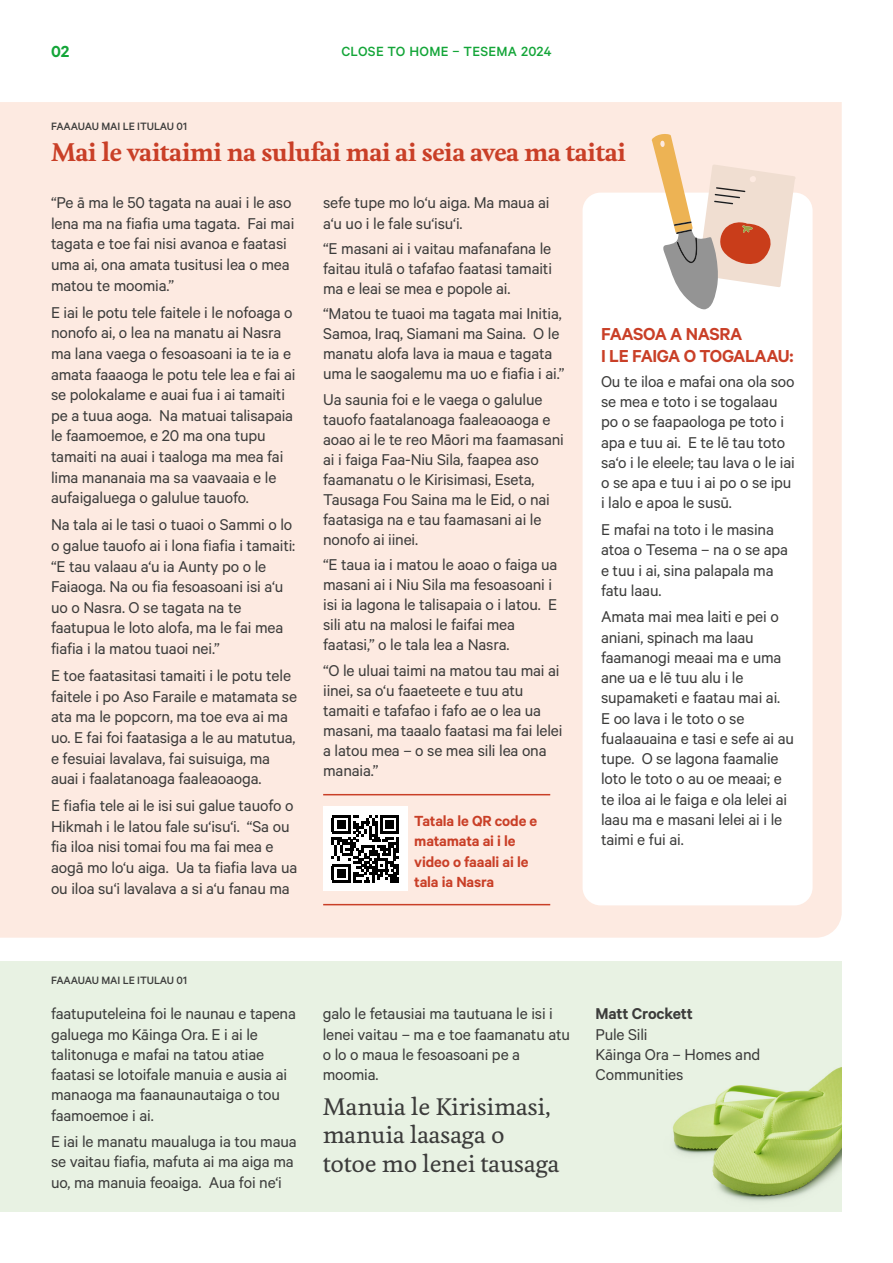
<style>
.page{position:relative;width:893px;height:1263px;background:#fff}
.page>*{position:absolute;margin:0;border:0;box-sizing:border-box;transform-origin:0 0}
.t1{font:700 24px "Feijoa";letter-spacing:-.02em;color:#c93f27}
.t2{font:500 22.5px/28.5px "Feijoa";letter-spacing:-.01em;color:#3c3c3b}
.t3{font:600 19.5px/22.2px "Calibre";letter-spacing:-.02em;color:#c93f27}
.t4{font:600 18px "Calibre";color:#13a538}
.t5{font:17.7px/20.2px "Calibre";letter-spacing:-.01em;color:#3c3c3b}
.t6{font:600 17.7px "Calibre";letter-spacing:-.01em;color:#3c3c3b}
.t7{font:600 16.5px/20.2px "Calibre";letter-spacing:-.01em;color:#c93f27}
.t8{font:500 15px "Calibre";letter-spacing:.02em;color:#13a538}
.t9{font:500 12px "Calibre";letter-spacing:-.01em;color:#3c3c3b}
</style>
<div class="page">
<div style="left:0;top:102px;width:842px;height:836px;background:#fdeae1"></div>
<div style="left:0;top:961px;width:842px;height:251px;background:#e8f2e3"></div>
<div style="left:323px;top:807px;width:84px;height:84px;background:#fff"></div>
<svg style="left:332px;top:815px;width:67px;height:68px"></svg>
<hr style="left:332px;top:880px;width:18px;height:3px;background:#000">
<div style="left:337px;top:869px;width:8px;height:8px;background:#000"></div>
<hr style="left:323px;top:794px;width:227px;height:1px;background:#c93f27">
<hr style="left:323px;top:904px;width:227px;height:1px;background:#c93f27">
<img style="left:673px;top:1067px;width:169px;height:134px">
<div style="left:583px;top:193px;width:230px;height:712px;background:#fff;border-radius:18px"></div>
<svg style="left:650px;top:134px;width:146px;height:175px"></svg>
<p class="t4" style="left:51px;top:41px;width:20px">02</p>
<p class="t8" style="left:341px;top:42px;width:212px">CLOSE TO HOME – TESEMA 2024</p>
<p class="t9" style="left:51px;top:119px;width:137px">FAAAUAU MAI LE ITULAU 01</p>
<h1 class="t1" style="left:51px;top:135px;width:577px">Mai le vaitaimi na sulufai mai ai seia avea ma taitai</h1>
<p class="t5" style="left:51px;top:192px;width:245px">“Pe ā ma le 50 tagata na auai i le aso lena ma na fiafia uma tagata. Fai mai tagata e toe fai nisi avanoa e faatasi uma ai, ona amata tusitusi lea o mea matou te moomia.”</p>
<p class="t5" style="left:51px;top:301px;width:246px">E iai le potu tele faitele i le nofoaga o nonofo ai, o lea na manatu ai Nasra ma lana vaega o fesoasoani ia te ia e amata faaaoga le potu tele lea e fai ai se polokalame e auai fua i ai tamaiti pe a tuua aoga. Na matuai talisapaia le faamoemoe, e 20 ma ona tupu tamaiti na auai i taaloga ma mea fai lima mananaia ma sa vaavaaia e le aufaigaluega o galulue tauofo.</p>
<p class="t5" style="left:51px;top:514px;width:246px">Na tala ai le tasi o tuaoi o Sammi o lo o galue tauofo ai i lona fiafia i tamaiti: “E tau valaau a‘u ia Aunty po o le Faiaoga. Na ou fia fesoasoani isi a‘u uo o Nasra. O se tagata na te faatupua le loto alofa, ma le fai mea fiafia i la matou tuaoi nei.”</p>
<p class="t5" style="left:51px;top:665px;width:248px">E toe faatasitasi tamaiti i le potu tele faitele i po Aso Faraile e matamata se ata ma le popcorn, ma toe eva ai ma uo. E fai foi faatasiga a le au matutua, e fesuiai lavalava, fai suisuiga, ma auai i faalatanoaga faaleaoaoga.</p>
<p class="t5" style="left:51px;top:795px;width:248px">E fiafia tele ai le isi sui galue tauofo o Hikmah i le latou fale su‘isu‘i. “Sa ou fia iloa nisi tomai fou ma fai mea e aogā mo lo‘u aiga. Ua ta fiafia lava ua ou iloa su‘i lavalava a si a‘u fanau ma</p>
<p class="t5" style="left:323px;top:192px;width:228px">sefe tupe mo lo‘u aiga. Ma maua ai a‘u uo i le fale su‘isu‘i.</p>
<p class="t5" style="left:323px;top:238px;width:230px;text-align:justify">“E masani ai i vaitau mafanafana le faitau itulā o tafafao faatasi tamaiti ma e leai se mea e popole ai.</p>
<p class="t5" style="left:323px;top:303px;width:243px">“Matou te tuaoi ma tagata mai Initia, Samoa, Iraq, Siamani ma Saina. O le manatu alofa lava ia maua e tagata uma le saogalemu ma uo e fiafia i ai.”</p>
<p class="t5" style="left:323px;top:389px;width:242px">Ua saunia foi e le vaega o galulue tauofo faatalanoaga faaleaoaoga e aoao ai le te reo Māori ma faamasani ai i faiga Faa-Niu Sila, faapea aso faamanatu o le Kirisimasi, Eseta,<br>Tausaga Fou Saina ma le Eid, o nai faatasiga na e tau faamasani ai le nonofo ai iinei.</p>
<p class="t5" style="left:323px;top:554px;width:236px">“E taua ia i matou le aoao o faiga ua masani ai i Niu Sila ma fesoasoani i isi ia lagona le talisapaia o i latou. E sili atu na malosi le faifai mea faatasi,” o le tala lea a Nasra.</p>
<p class="t5" style="left:323px;top:660px;width:241px">“O le uluai taimi na matou tau mai ai iinei, sa o‘u faaeteete e tuu atu tamaiti e tafafao i fafo ae o lea ua masani, ma taaalo faatasi ma fai lelei a latou mea – o se mea sili lea ona manaia.”</p>
<p class="t7" style="left:414px;top:810px;width:125px">Tatala le QR code e matamata ai i le video o faaali ai le tala ia Nasra</p>
<p class="t3" style="left:601px;top:322px;width:194px">FAASOA A NASRA<br>I LE FAIGA O TOGALAAU:</p>
<p class="t5" style="left:601px;top:371px;width:195px">Ou te iloa e mafai ona ola soo se mea e toto i se togalaau po o se faapaologa pe toto i apa e tuu ai. E te lē tau toto sa‘o i le eleele; tau lava o le iai o se apa e tuu i ai po o se ipu i lalo e apoa le susū.</p>
<p class="t5" style="left:601px;top:519px;width:189px">E mafai na toto i le masina atoa o Tesema – na o se apa e tuu i ai, sina palapala ma fatu laau.</p>
<p class="t5" style="left:601px;top:606px;width:194px">Amata mai mea laiti e pei o aniani, spinach ma laau faamanogi meaai ma e uma ane ua e lē tuu alu i le supamaketi e faatau mai ai.<br>E oo lava i le toto o se fualaauaina e tasi e sefe ai au tupe. O se lagona faamalie loto le toto o au oe meaai; e te iloa ai le faiga e ola lelei ai laau ma e masani lelei ai i le taimi e fui ai.</p>
<p class="t9" style="left:51px;top:974px;width:137px">FAAAUAU MAI LE ITULAU 01</p>
<p class="t5" style="left:51px;top:1003px;width:246px">faatuputeleina foi le naunau e tapena galuega mo Kāinga Ora. E i ai le talitonuga e mafai na tatou atiae faatasi se lotoifale manuia e ausia ai manaoga ma faanaunautaiga o tou faamoemoe i ai.</p>
<p class="t5" style="left:51px;top:1131px;width:247px">E iai le manatu maualuga ia tou maua se vaitau fiafia, mafuta ai ma aiga ma uo, ma manuia feoaiga. Aua foi ne‘i</p>
<p class="t5" style="left:323px;top:1003px;width:249px">galo le fetausiai ma tautuana le isi i lenei vaitau – ma e toe faamanatu atu o lo o maua le fesoasoani pe a moomia.</p>
<p class="t2" style="left:323px;top:1093px;width:238px">Manuia le Kirisimasi, manuia laasaga o totoe mo lenei tausaga</p>
<p class="t6" style="left:595px;top:1003px;width:99px">Matt Crockett</p>
<p class="t5" style="left:595px;top:1023px;width:166px">Pule Sili<br>Kāinga Ora – Homes and<br>Communities</p>
</div>
